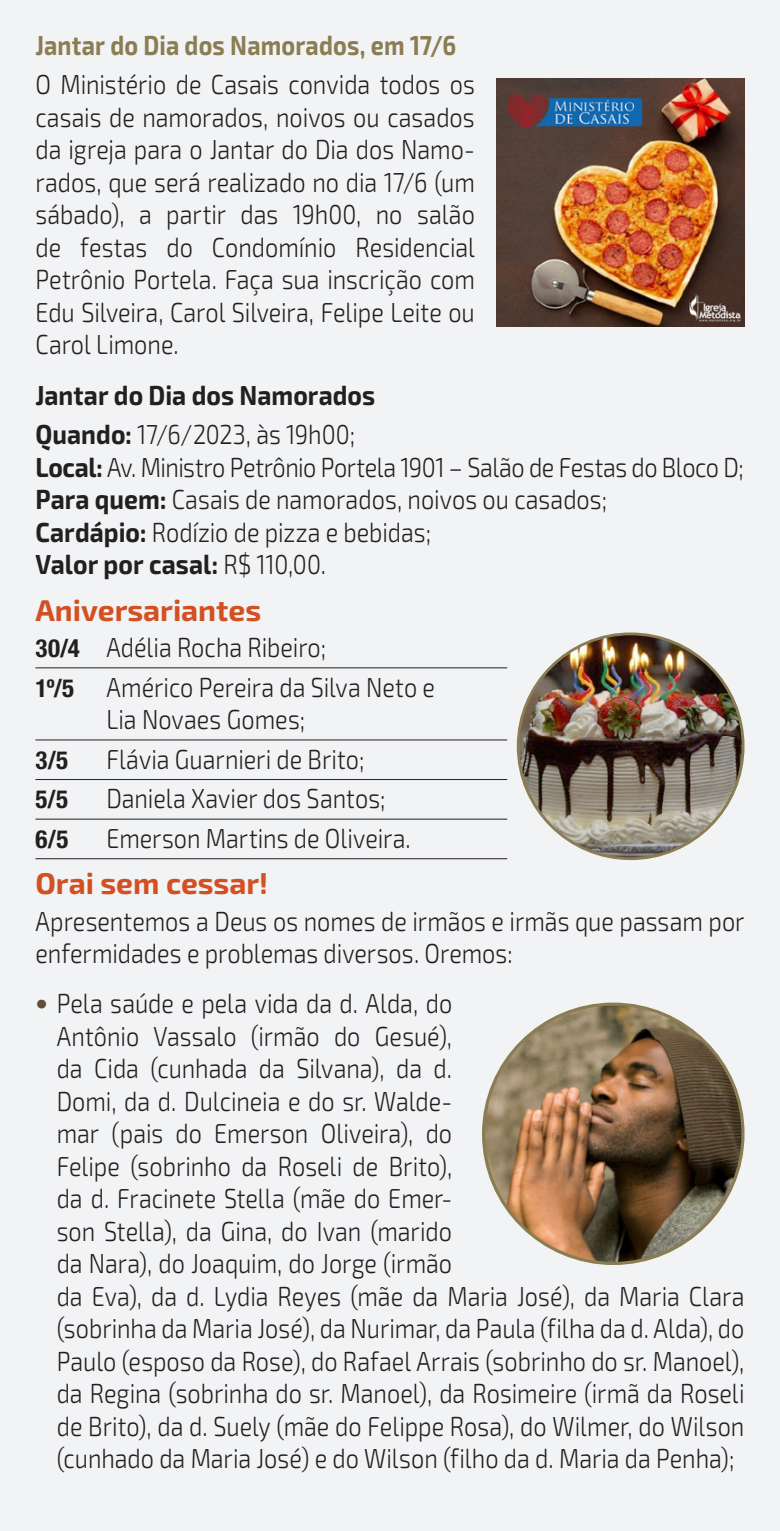
<style>
.page{position:relative;width:780px;height:1531px;background:#f2f3f4}
.page>*{position:absolute;margin:0;border:0;box-sizing:border-box;transform-origin:0 0}
.Títulos{font:700 30px "Exo 2";color:#d25021}
.Texto_12_Bullets{font:300 27.5px/32.5px "Exo 2";color:#231f20;scale:.85 1}
.Texto_12{font:300 27.5px/32.5px "Exo 2";color:#231f20;text-align:justify;scale:.85 1}
.Texto_12_-_Aninhado2{font:300 27.5px "Exo 2";letter-spacing:-.005em;color:#231f20;scale:.85 1}
.Aniversariantes{font:300 27.5px/32.5px "Exo 2";color:#231f20;scale:.85 1}
.Avisos_-_Bold{font:700 27.5px "Exo 2";letter-spacing:.01em;color:#8b7d53;scale:.85 1}
.Texto_12_Bold{font:700 27.5px "Exo 2";letter-spacing:.005em;color:#231f20;scale:.9 1}
.Texto_12_-_Aninhado2-2{font:700 27.5px "Exo 2";letter-spacing:.005em;color:#231f20;scale:.9 1}
.Aniversariantes-2{font:700 condensed 25px "Helvetica Neue LT Std";color:#231f20}
.s1{font-weight:700}
.s2{font-weight:300}
.s3{font-family:"Helvetica Neue LT Std";font-weight:700;font-stretch:condensed;font-size:25px}
.s4{font-family:"Helvetica Neue LT Std";font-weight:700;font-stretch:condensed;font-size:25px;color:#5f4e3b}
</style>
<div class="page">
<hr style="left:35px;top:667px;width:472px;height:1px;background:#231f20">
<hr style="left:35px;top:739px;width:472px;height:1px;background:#231f20">
<hr style="left:35px;top:779px;width:472px;height:1px;background:#231f20">
<hr style="left:35px;top:819px;width:472px;height:1px;background:#231f20">
<hr style="left:35px;top:858px;width:472px;height:1px;background:#231f20">
<img style="left:496px;top:79px;width:248px;height:248px">
<img style="left:518px;top:634px;width:225px;height:225px;border-radius:112px">
<img style="left:483px;top:1004px;width:260px;height:259px;border-radius:130px">
<p class="Avisos_-_Bold" style="left:35px;top:29px;width:496px">Jantar do Dia dos Namorados, em 17/6</p>
<p class="Texto_12" style="left:35px;top:69px;width:518px">O Ministério de Casais convida todos os casais de namorados, noivos ou casados da igreja para o Jantar do Dia dos Namo&shy;rados, que será realizado no dia 17/6 (um sábado), a partir das 19h00, no salão de festas do Condomínio Residencial Petrônio Portela. Faça sua inscrição com Edu Silveira, Carol Silveira, Felipe Leite ou Carol Limone.</p>
<p class="Texto_12_Bold" style="left:35px;top:378px;width:379px">Jantar do Dia dos Namorados</p>
<p class="Texto_12_-_Aninhado2" style="left:35px;top:419px;width:377px"><span class="s1">Quando:</span> 17/6/2023, às 19h00;</p>
<p class="Texto_12_-_Aninhado2" style="left:35px;top:451px;width:834px"><span class="s1">Local:</span> Av. Ministro Petrônio Portela 1901 – Salão de Festas do Bloco D;</p>
<p class="Texto_12_-_Aninhado2" style="left:35px;top:484px;width:674px"><span class="s1">Para quem:</span> Casais de namorados, noivos ou casados;</p>
<p class="Texto_12_-_Aninhado2" style="left:35px;top:516px;width:467px"><span class="s1">Cardápio:</span> Rodízio de pizza e bebidas;</p>
<p class="Texto_12_-_Aninhado2-2" style="left:35px;top:548px;width:324px">Valor por casal: <span class="s2">R$ 110,00.</span></p>
<p class="Títulos" style="left:35px;top:592px;width:227px">Aniversariantes</p>
<p class="Aniversariantes" style="left:35px;top:631px;width:343px"><span class="s3">30/4</span> Adélia Rocha Ribeiro;</p>
<p class="Aniversariantes" style="left:106px;top:671px;width:388px;text-indent:-71px"><span class="s3">1º/5</span> Américo Pereira da Silva Neto e<br>Lia Novaes Gomes;</p>
<p class="Aniversariantes-2" style="left:35px;top:744px;width:34px">3/5</p>
<p class="Aniversariantes" style="left:106px;top:743px;width:305px">Flávia Guarnieri de Brito;</p>
<p class="Aniversariantes-2" style="left:35px;top:784px;width:34px">5/5</p>
<p class="Aniversariantes" style="left:106px;top:783px;width:330px">Daniela Xavier dos Santos;</p>
<p class="Aniversariantes-2" style="left:35px;top:824px;width:34px">6/5</p>
<p class="Aniversariantes" style="left:106px;top:822px;width:359px">Emerson Martins de Oliveira.</p>
<p class="Títulos" style="left:35px;top:866px;width:234px">Orai sem cessar!</p>
<p class="Texto_12" style="left:35px;top:905px;width:835px">Apresentemos a Deus os nomes de irmãos e irmãs que passam por enfermidades e problemas diversos. Oremos:</p>
<p class="Texto_12_Bullets" style="left:57px;top:988px;width:810px;text-indent:-21px"><span class="s4">•</span> Pela saúde e pela vida da d. Alda, do<br>Antônio Vassalo (irmão do Gesué),<br>da Cida (cunhada da Silvana), da d.<br>Domi, da d. Dulcineia e do sr. Walde-<br>mar (pais do Emerson Oliveira), do<br>Felipe (sobrinho da Roseli de Brito),<br>da d. Fracinete Stella (mãe do Emer-<br>son Stella), da Gina, do Ivan (marido<br>da Nara), do Joaquim, do Jorge (irmão<br>da Eva), da d. Lydia Reyes (mãe da Maria José), da Maria Clara (sobrinha da Maria José), da Nurimar, da Paula (filha da d. Alda), do Paulo (esposo da Rose), do Rafael Arrais (sobrinho do sr. Manoel), da Regina (sobrinha do sr. Manoel), da Rosimeire (irmã da Roseli de Brito), da d. Suely (mãe do Felippe Rosa), do Wilmer, do Wilson (cunhado da Maria José) e do Wilson (filho da d. Maria da Penha);</p>
</div>
